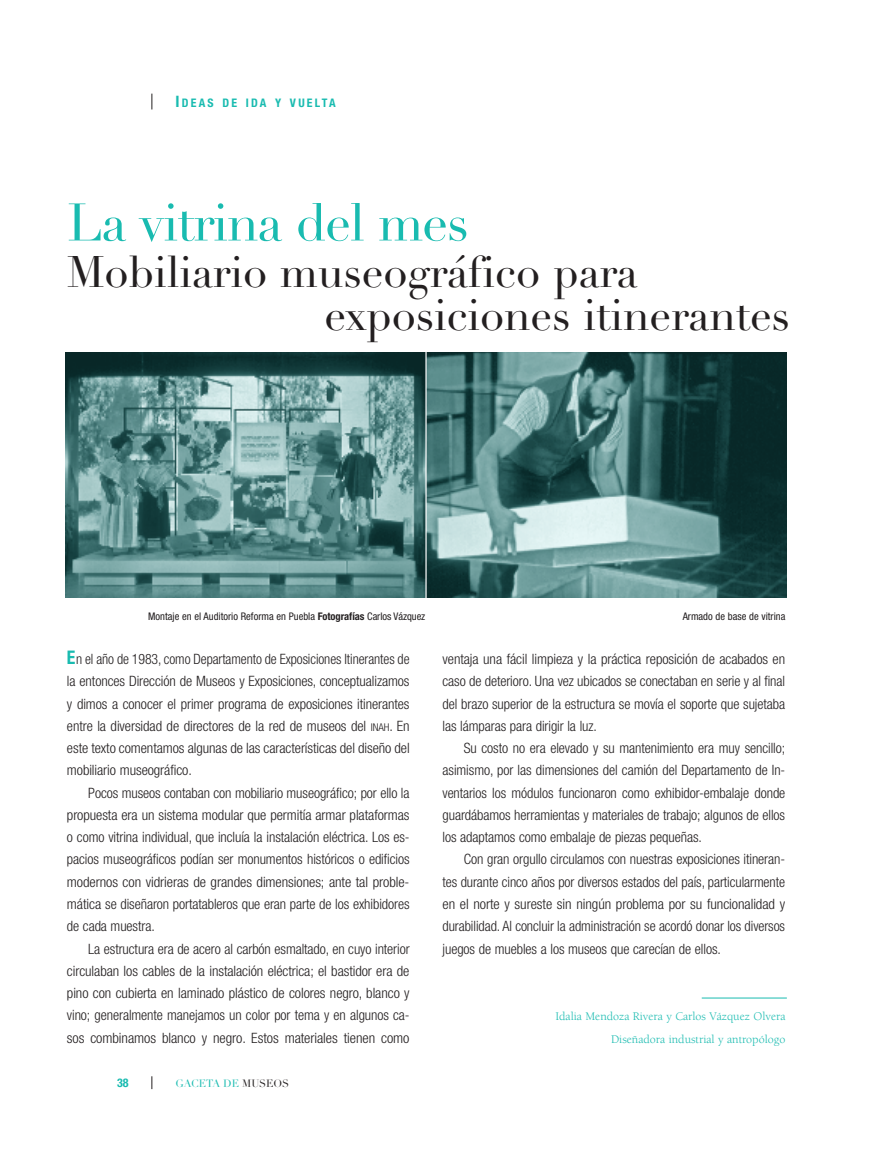
<style>
.page{position:relative;width:881px;height:1149px;background:#fff}
.page>*{position:absolute;margin:0;border:0;box-sizing:border-box;transform-origin:0 0}
.t1{font:51.9px "Didot LH";letter-spacing:-.025em;color:#19bbb0}
.t2{font:43.5px/43.3px "Didot LH";letter-spacing:-.005em;color:#231f20}
.t3{font:300 condensed 14.25px/22.2px "Helvetica Neue";letter-spacing:-.005em;color:#231f20;text-align:justify}
.t4{font:12px/22.2px "Berkeley";color:#19bbb0;text-align:right}
.t5{font:700 condensed 12px "Helvetica Neue";color:#19bbb0}
.t6{font:700 condensed 11.85px "Helvetica Neue";letter-spacing:.19em;color:#19bbb0}
.t7{font:condensed 10.5px "Helvetica Neue";color:#231f20}
.t8{font:10.5px "Didot LH";letter-spacing:-.005em;color:#19bbb0}
.s1{font-size:15.75px}
.s2{font-weight:700}
.s3{font-weight:700;font-size:18.75px;color:#19bbb0}
.s4{font-size:10.65px}
.s5{color:#231f20}
</style>
<div class="page">
<svg style="left:151px;top:1076px;width:1px;height:12px"></svg>
<svg style="left:151px;top:94px;width:1px;height:15px"></svg>
<hr style="left:701px;top:997px;width:85px;height:1px;background:#19bbb0">
<img style="left:66px;top:352px;width:359px;height:245px">
<img style="left:426px;top:352px;width:360px;height:245px">
<p class="t6" style="left:175px;top:96px;width:162px"><span class="s1">I</span>DEAS DE IDA Y VUELTA</p>
<h1 class="t1" style="left:67px;top:191px;width:403px">La vitrina del mes</h1>
<h2 class="t2" style="left:324px;top:251px;width:467px;text-indent:-257px">Mobiliario museográfico para exposiciones itinerantes</h2>
<p class="t7" style="left:148px;top:609px;width:278px">Montaje en el Auditorio Reforma en Puebla <span class="s2">Fotografías</span> Carlos Vázquez</p>
<p class="t7" style="left:682px;top:609px;width:104px">Armado de base de vitrina</p>
<p class="t3" style="left:67px;top:647px;width:344px"><span class="s3">E</span>n el año de 1983, como Departamento de Exposiciones Itinerantes de la entonces Dirección de Museos y Exposiciones, conceptualizamos y dimos a conocer el primer programa de exposiciones itinerantes entre la diversidad de directores de la red de museos del <span class="s4">INAH</span>. En este texto comentamos algunas de las características del diseño del mobiliario museográfico.</p>
<p class="t3" style="left:67px;top:781px;width:344px;text-indent:21px">Pocos museos contaban con mobiliario museográfico; por ello la propuesta era un sistema modular que permitía armar plataformas o como vitrina individual, que incluía la instalación eléctrica. Los es&shy;pacios museográficos podían ser monumentos históricos o edificios modernos con vidrieras de grandes dimensiones; ante tal proble&shy;mática se diseñaron portatableros que eran parte de los exhibidores de cada muestra.</p>
<p class="t3" style="left:67px;top:936px;width:344px;text-indent:21px">La estructura era de acero al carbón esmaltado, en cuyo interior circulaban los cables de la instalación eléctrica; el bastidor era de pino con cubierta en laminado plástico de colores negro, blanco y vino; generalmente manejamos un color por tema y en algunos ca&shy;sos combinamos blanco y negro. Estos materiales tienen como</p>
<p class="t5" style="left:117px;top:1075px;width:13px">38</p>
<p class="t8" style="left:175px;top:1076px;width:115px">GACETA DE <span class="s5">MUSEOS</span></p>
<p class="t3" style="left:442px;top:647px;width:344px">ventaja una fácil limpieza y la práctica reposición de acabados en caso de deterioro. Una vez ubicados se conectaban en serie y al final del brazo superior de la estructura se movía el soporte que sujetaba las lámparas para dirigir la luz.</p>
<p class="t3" style="left:442px;top:736px;width:344px;text-indent:21px">Su costo no era elevado y su mantenimiento era muy sencillo; asimismo, por las dimensiones del camión del Departamento de In&shy;ventarios los módulos funcionaron como exhibidor-embalaje donde guardábamos herramientas y materiales de trabajo; algunos de ellos los adaptamos como embalaje de piezas pequeñas.</p>
<p class="t3" style="left:442px;top:847px;width:344px;text-indent:21px">Con gran orgullo circulamos con nuestras exposiciones itineran&shy;tes durante cinco años por diversos estados del país, particularmente en el norte y sureste sin ningún problema por su funcionalidad y durabilidad. Al concluir la administración se acordó donar los diversos juegos de muebles a los museos que carecían de ellos.</p>
<p class="t4" style="left:555px;top:1005px;width:231px">Idalia Mendoza Rivera y Carlos Vázquez Olvera<br>Diseñadora industrial y antropólogo</p>
</div>
